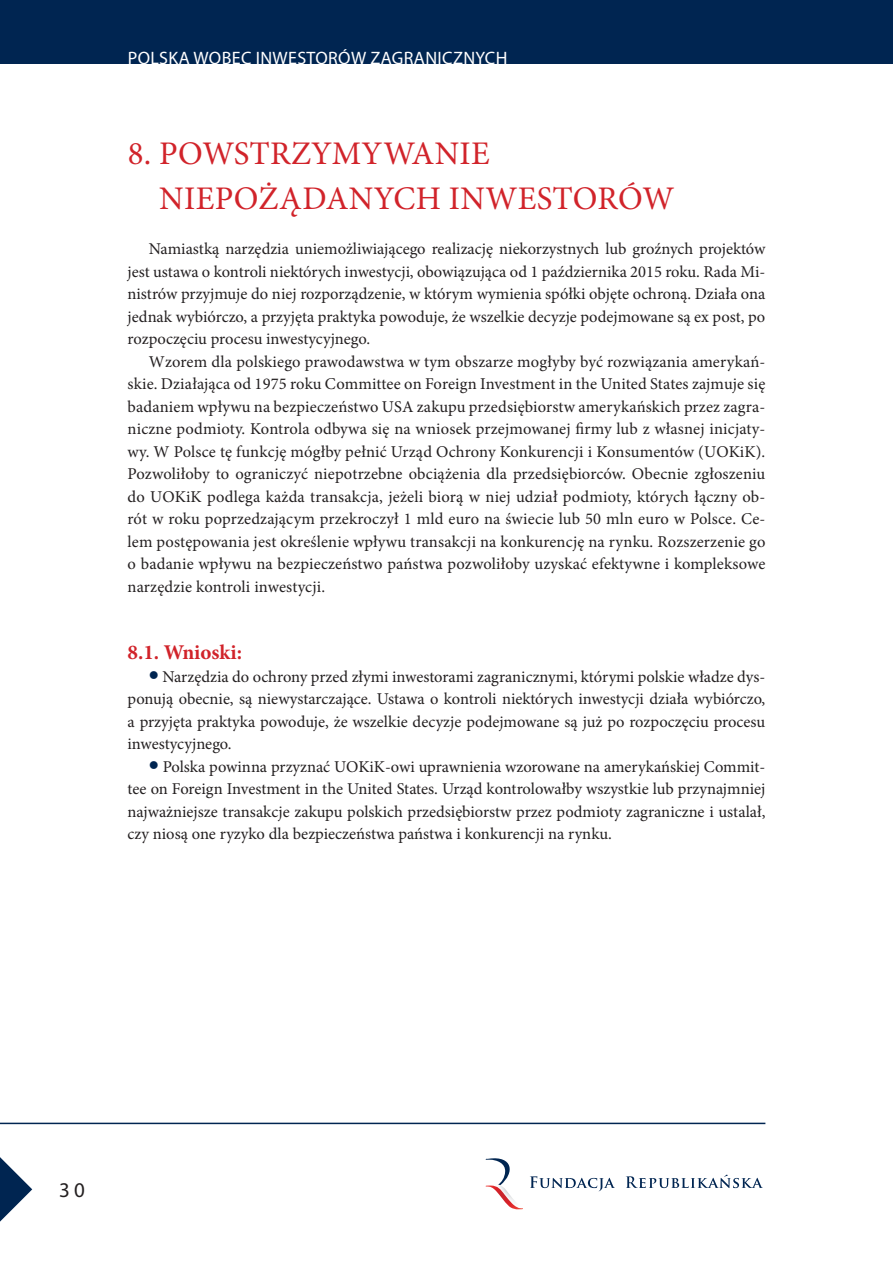
<style>
.page{position:relative;width:893px;height:1263px;background:#fff}
.page>*{position:absolute;margin:0;border:0;box-sizing:border-box;transform-origin:0 0}
.srodtytul_głowny_duz{font:33px/45px "Minion Pro";letter-spacing:.01em;color:#d1232a}
.srodtytuł_mały{font:700 21px "Minion Pro";color:#d1232a}
.t1{font:21px "Myriad Pro";color:#231f20}
.t2{font:18px "Myriad Pro";letter-spacing:.02em;color:#fff}
.BODY_TXT{font:16.5px/22.5px "Minion Pro";color:#231f20;text-align:justify}
.s1{color:#002551}
</style>
<div class="page">
<div style="left:0;top:0;width:893px;height:64px;background:#002551"></div>
<hr style="left:0;top:1123px;width:765px;height:1px;background:#002551">
<svg style="left:485px;top:1158px;width:278px;height:52px"></svg>
<svg style="left:0;top:1157px;width:32px;height:64px"></svg>
<p class="t2" style="left:128px;top:47px;width:381px">POLSKA WOBEC INWESTORÓW ZAGRANICZNYCH</p>
<p class="srodtytul_głowny_duz" style="left:159px;top:131px;width:517px;text-indent:-32px">8. POWSTRZYMYWANIE<br>NIEPOŻĄDANYCH INWESTORÓW</p>
<p class="BODY_TXT" style="left:128px;top:238px;width:639px;text-indent:21px">Namiastką narzędzia uniemożliwiającego realizację niekorzystnych lub groźnych projektów jest ustawa o kontroli niektórych inwestycji, obowiązująca od 1 października 2015 roku. Rada Mi&shy;nistrów przyjmuje do niej rozporządzenie, w którym wymienia spółki objęte ochroną. Działa ona jednak wybiórczo, a przyjęta praktyka powoduje, że wszelkie decyzje podejmowane są ex post, po rozpoczęciu procesu inwestycyjnego.</p>
<p class="BODY_TXT" style="left:128px;top:350px;width:639px;text-indent:21px">Wzorem dla polskiego prawodawstwa w tym obszarze mogłyby być rozwiązania amerykań&shy;skie. Działająca od 1975 roku Committee on Foreign Investment in the United States zajmuje się badaniem wpływu na bezpieczeństwo USA zakupu przedsiębiorstw amerykańskich przez zagra&shy;niczne podmioty. Kontrola odbywa się na wniosek przejmowanej firmy lub z własnej inicjaty&shy;wy. W Polsce tę funkcję mógłby pełnić Urząd Ochrony Konkurencji i Konsumentów (UOKiK).<br>Pozwoliłoby to ograniczyć niepotrzebne obciążenia dla przedsiębiorców. Obecnie zgłoszeniu do UOKiK podlega każda transakcja, jeżeli biorą w niej udział podmioty, których łączny ob&shy;rót w roku poprzedzającym przekroczył 1 mld euro na świecie lub 50 mln euro w Polsce. Ce&shy;lem postępowania jest określenie wpływu transakcji na konkurencję na rynku. Rozszerzenie go o badanie wpływu na bezpieczeństwo państwa pozwoliłoby uzyskać efektywne i kompleksowe narzędzie kontroli inwestycji.</p>
<p class="srodtytuł_mały" style="left:128px;top:638px;width:116px">8.1. Wnioski:</p>
<p class="BODY_TXT" style="left:128px;top:665px;width:639px;text-indent:21px"><span class="s1">●</span> Narzędzia do ochrony przed złymi inwestorami zagranicznymi, którymi polskie władze dys&shy;ponują obecnie, są niewystarczające. Ustawa o kontroli niektórych inwestycji działa wybiórczo, a przyjęta praktyka powoduje, że wszelkie decyzje podejmowane są już po rozpoczęciu procesu inwestycyjnego.</p>
<p class="BODY_TXT" style="left:128px;top:755px;width:639px;text-indent:21px"><span class="s1">●</span> Polska powinna przyznać UOKiK-owi uprawnienia wzorowane na amerykańskiej Commit&shy;tee on Foreign Investment in the United States. Urząd kontrolowałby wszystkie lub przynajmniej najważniejsze transakcje zakupu polskich przedsiębiorstw przez podmioty zagraniczne i ustalał, czy niosą one ryzyko dla bezpieczeństwa państwa i konkurencji na rynku.</p>
<p class="t1" style="left:59px;top:1177px;width:27px">30</p>
</div>
